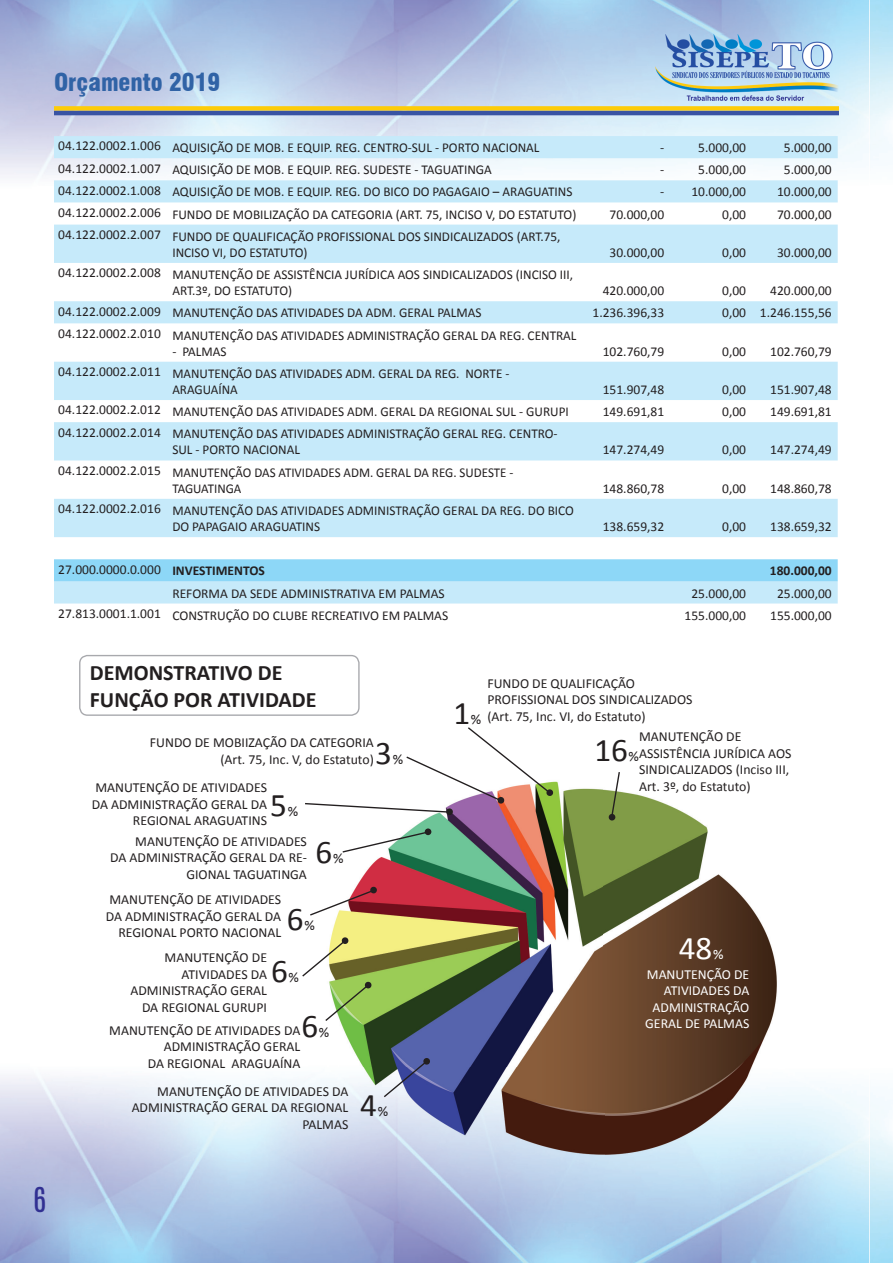
<style>
.page{position:relative;width:893px;height:1263px;background:#fff}
.page>*{position:absolute;margin:0;border:0;box-sizing:border-box;transform-origin:0 0}
.t1{font:33.15px "Calibri";color:#231f20}
.t2{font:33.15px "Calibri";color:#fff}
.t3{font:28.8px "Antonio";color:#313092}
.t4{font:900 condensed 24px "Swiss 721 BT";color:#3063a6}
.t5{font:700 22.05px/26.5px "Calibri";color:#231f20}
.t6{font:14.55px "Calibri";color:#231f20}
.t7{font:14.55px "Calibri";color:#fff}
.t8{font:13.8px/16.5px "Calibri";color:#231f20;text-align:right}
.t9{font:13.8px/16.5px "Calibri";color:#fff;text-align:right}
.t10{font:13.5px/16.2px "Calibri";color:#231f20}
.t11{font:700 13.5px "Calibri";color:#231f20}
.s1{font-weight:700}
</style>
<div class="page">
<img style="left:0;top:0;width:869px;height:1263px">
<img style="left:869px;top:0;width:24px;height:1263px">
<div style="left:54px;top:106px;width:785px;height:5px;background:#fdcc09"></div>
<hr style="left:54px;top:111px;width:785px;height:4px;background:#3853a3">
<img style="left:655px;top:34px;width:184px;height:66px">
<svg style="left:54px;top:136px;width:784px;height:467px;fill:#c6eafa"></svg>
<div style="left:54px;top:559px;width:784px;height:22px;background:#8dd7f7"></div>
<div style="left:79px;top:655px;width:281px;height:61px;border:1px solid #a8a9ad;border-radius:8px"></div>
<img style="left:308px;top:761px;width:493px;height:409px">
<svg style="left:610px;top:770px;width:11px;height:48px"></svg>
<svg style="left:608px;top:813px;width:8px;height:8px"></svg>
<svg style="left:301px;top:937px;width:71px;height:85px"></svg>
<svg style="left:382px;top:1057px;width:48px;height:42px;background:#6d78a2"></svg>
<svg style="left:308px;top:886px;width:69px;height:31px"></svg>
<svg style="left:341px;top:830px;width:88px;height:24px"></svg>
<div style="left:425px;top:828px;width:6px;height:7px;background:#231f20;border-radius:50%"></div>
<div style="left:446px;top:808px;width:7px;height:7px;background:#231f20;border-radius:50%"></div>
<svg style="left:304px;top:726px;width:249px;height:87px"></svg>
<h3 class="t4" style="left:54px;top:68px;width:168px">Orçamento 2019</h3>
<p class="t10" style="left:58px;top:140px;width:483px">04.122.0002.1.006 AQUISIÇÃO DE MOB. E EQUIP. REG. CENTRO-SUL - PORTO NACIONAL</p>
<p class="t10" style="left:660px;top:140px;width:6px">-</p>
<p class="t10" style="left:698px;top:140px;width:49px">5.000,00</p>
<p class="t10" style="left:784px;top:140px;width:49px">5.000,00</p>
<p class="t10" style="left:58px;top:162px;width:435px">04.122.0002.1.007 AQUISIÇÃO DE MOB. E EQUIP. REG. SUDESTE - TAGUATINGA</p>
<p class="t10" style="left:660px;top:162px;width:6px">-</p>
<p class="t10" style="left:698px;top:162px;width:49px">5.000,00</p>
<p class="t10" style="left:784px;top:162px;width:49px">5.000,00</p>
<p class="t10" style="left:58px;top:184px;width:516px">04.122.0002.1.008 AQUISIÇÃO DE MOB. E EQUIP. REG. DO BICO DO PAGAGAIO – ARAGUATINS</p>
<p class="t10" style="left:660px;top:184px;width:87px">- 10.000,00</p>
<p class="t10" style="left:777px;top:184px;width:56px">10.000,00</p>
<p class="t10" style="left:58px;top:206px;width:520px">04.122.0002.2.006 FUNDO DE MOBILIZAÇÃO DA CATEGORIA (ART. 75, INCISO V, DO ESTATUTO)</p>
<p class="t10" style="left:610px;top:206px;width:56px">70.000,00</p>
<p class="t10" style="left:722px;top:206px;width:25px">0,00</p>
<p class="t10" style="left:777px;top:206px;width:56px">70.000,00</p>
<p class="t10" style="left:172px;top:228px;width:390px;text-indent:-114px">04.122.0002.2.007 FUNDO DE QUALIFICAÇÃO PROFISSIONAL DOS SINDICALIZADOS (ART.75,<br>INCISO VI, DO ESTATUTO)</p>
<p class="t10" style="left:610px;top:244px;width:56px">30.000,00</p>
<p class="t10" style="left:722px;top:244px;width:25px">0,00</p>
<p class="t10" style="left:777px;top:244px;width:56px">30.000,00</p>
<p class="t10" style="left:172px;top:266px;width:402px;text-indent:-114px">04.122.0002.2.008 MANUTENÇÃO DE ASSISTÊNCIA JURÍDICA AOS SINDICALIZADOS (INCISO III,<br>ART.3º, DO ESTATUTO)</p>
<p class="t10" style="left:603px;top:283px;width:63px">420.000,00</p>
<p class="t10" style="left:722px;top:283px;width:25px">0,00</p>
<p class="t10" style="left:770px;top:283px;width:63px">420.000,00</p>
<p class="t10" style="left:58px;top:305px;width:425px">04.122.0002.2.009 MANUTENÇÃO DAS ATIVIDADES DA ADM. GERAL PALMAS</p>
<p class="t10" style="left:592px;top:305px;width:73px">1.236.396,33</p>
<p class="t10" style="left:722px;top:305px;width:111px">0,00 1.246.155,56</p>
<p class="t10" style="left:58px;top:327px;width:520px">04.122.0002.2.010 MANUTENÇÃO DAS ATIVIDADES ADMINISTRAÇÃO GERAL DA REG. CENTRAL</p>
<p class="t10" style="left:172px;top:343px;width:56px">- PALMAS</p>
<p class="t10" style="left:603px;top:343px;width:63px">102.760,79</p>
<p class="t10" style="left:722px;top:343px;width:25px">0,00</p>
<p class="t10" style="left:770px;top:343px;width:63px">102.760,79</p>
<p class="t10" style="left:172px;top:365px;width:338px;text-indent:-114px">04.122.0002.2.011 MANUTENÇÃO DAS ATIVIDADES ADM. GERAL DA REG. NORTE -<br>ARAGUAÍNA</p>
<p class="t10" style="left:603px;top:381px;width:63px">151.907,48</p>
<p class="t10" style="left:722px;top:381px;width:25px">0,00</p>
<p class="t10" style="left:770px;top:381px;width:63px">151.907,48</p>
<p class="t10" style="left:58px;top:404px;width:512px">04.122.0002.2.012 MANUTENÇÃO DAS ATIVIDADES ADM. GERAL DA REGIONAL SUL - GURUPI</p>
<p class="t10" style="left:603px;top:404px;width:63px">149.691,81</p>
<p class="t10" style="left:722px;top:404px;width:25px">0,00</p>
<p class="t10" style="left:770px;top:404px;width:63px">149.691,81</p>
<p class="t10" style="left:172px;top:426px;width:387px;text-indent:-114px">04.122.0002.2.014 MANUTENÇÃO DAS ATIVIDADES ADMINISTRAÇÃO GERAL REG. CENTRO-<br>SUL - PORTO NACIONAL</p>
<p class="t10" style="left:603px;top:442px;width:63px">147.274,49</p>
<p class="t10" style="left:722px;top:442px;width:25px">0,00</p>
<p class="t10" style="left:770px;top:442px;width:63px">147.274,49</p>
<p class="t10" style="left:172px;top:464px;width:343px;text-indent:-114px">04.122.0002.2.015 MANUTENÇÃO DAS ATIVIDADES ADM. GERAL DA REG. SUDESTE -<br>TAGUATINGA</p>
<p class="t10" style="left:172px;top:502px;width:403px;text-indent:-114px">04.122.0002.2.016 MANUTENÇÃO DAS ATIVIDADES ADMINISTRAÇÃO GERAL DA REG. DO BICO<br>DO PAPAGAIO ARAGUATINS</p>
<p class="t10" style="left:603px;top:480px;width:63px">148.860,78</p>
<p class="t10" style="left:722px;top:480px;width:25px">0,00</p>
<p class="t10" style="left:770px;top:480px;width:63px">148.860,78</p>
<p class="t10" style="left:603px;top:519px;width:63px">138.659,32</p>
<p class="t10" style="left:722px;top:519px;width:25px">0,00</p>
<p class="t10" style="left:770px;top:519px;width:63px">138.659,32</p>
<p class="t10" style="left:58px;top:561px;width:208px">27.000.0000.0.000 <span class="s1">INVESTIMENTOS</span></p>
<p class="t11" style="left:770px;top:561px;width:63px">180.000,00</p>
<p class="t10" style="left:172px;top:585px;width:274px">REFORMA DA SEDE ADMINISTRATIVA EM PALMAS</p>
<p class="t10" style="left:691px;top:585px;width:56px">25.000,00</p>
<p class="t10" style="left:777px;top:585px;width:56px">25.000,00</p>
<p class="t10" style="left:58px;top:607px;width:392px">27.813.0001.1.001 CONSTRUÇÃO DO CLUBE RECREATIVO EM PALMAS</p>
<p class="t10" style="left:685px;top:607px;width:63px">155.000,00</p>
<p class="t10" style="left:770px;top:607px;width:63px">155.000,00</p>
<h3 class="t5" style="left:90px;top:659px;width:228px">DEMONSTRATIVO DE<br>FUNÇÃO POR ATIVIDADE</h3>
<p class="t8" style="left:150px;top:734px;width:225px">FUNDO DE MOBIIZAÇÃO DA CATEGORIA (Art. 75, Inc. V, do Estatuto)</p>
<h1 class="t1" style="left:375px;top:732px;width:18px">3</h1>
<p class="t6" style="left:393px;top:750px;width:12px">%</p>
<p class="t8" style="left:92px;top:779px;width:177px">MANUTENÇÃO DE ATIVIDADES<br>DA ADMINISTRAÇÃO GERAL DA<br>REGIONAL ARAGUATINS</p>
<h1 class="t1" style="left:270px;top:784px;width:18px">5</h1>
<p class="t6" style="left:288px;top:802px;width:12px">%</p>
<p class="t8" style="left:110px;top:833px;width:198px">MANUTENÇÃO DE ATIVIDADES<br>DA ADMINISTRAÇÃO GERAL DA RE-<br>GIONAL TAGUATINGA</p>
<h1 class="t1" style="left:316px;top:831px;width:18px">6</h1>
<p class="t6" style="left:333px;top:849px;width:12px">%</p>
<p class="t8" style="left:106px;top:891px;width:177px">MANUTENÇÃO DE ATIVIDADES<br>DA ADMINISTRAÇÃO GERAL DA<br>REGIONAL PORTO NACIONAL</p>
<h1 class="t1" style="left:287px;top:898px;width:18px">6</h1>
<p class="t6" style="left:304px;top:916px;width:12px">%</p>
<p class="t8" style="left:130px;top:949px;width:138px">MANUTENÇÃO DE<br>ATIVIDADES DA<br>ADMINISTRAÇÃO GERAL<br>DA REGIONAL GURUPI</p>
<h1 class="t1" style="left:271px;top:950px;width:18px">6</h1>
<p class="t6" style="left:288px;top:968px;width:12px">%</p>
<h1 class="t1" style="left:301px;top:1005px;width:18px">6</h1>
<p class="t8" style="left:109px;top:1022px;width:193px">MANUTENÇÃO DE ATIVIDADES DA<br>ADMINISTRAÇÃO GERAL<br>DA REGIONAL ARAGUAÍNA</p>
<p class="t6" style="left:319px;top:1022px;width:12px">%</p>
<p class="t8" style="left:132px;top:1083px;width:218px">MANUTENÇÃO DE ATIVIDADES DA<br>ADMINISTRAÇÃO GERAL DA REGIONAL<br>PALMAS</p>
<h1 class="t1" style="left:360px;top:1084px;width:18px">4</h1>
<p class="t6" style="left:378px;top:1102px;width:12px">%</p>
<p class="t8" style="left:487px;top:675px;width:207px;text-align:left">FUNDO DE QUALIFICAÇÃO<br>PROFISSIONAL DOS SINDICALIZADOS (Art. 75, Inc. VI, do Estatuto)</p>
<p class="t8" style="left:639px;top:728px;width:154px;text-align:left">MANUTENÇÃO DE<br>ASSISTÊNCIA JURÍDICA AOS<br>SINDICALIZADOS (Inciso III,<br>Art. 3º, do Estatuto)</p>
<h1 class="t1" style="left:453px;top:692px;width:18px">1</h1>
<p class="t6" style="left:471px;top:710px;width:12px">%</p>
<h1 class="t1" style="left:594px;top:729px;width:35px">16</h1>
<p class="t6" style="left:629px;top:747px;width:12px">%</p>
<h1 class="t2" style="left:679px;top:927px;width:35px">48</h1>
<p class="t7" style="left:713px;top:945px;width:12px">%</p>
<p class="t9" style="left:645px;top:966px;width:106px">MANUTENÇÃO DE<br>ATIVIDADES DA<br>ADMINISTRAÇÃO<br>GERAL DE PALMAS</p>
<h2 class="t3" style="left:34px;top:1178px;width:14px">6</h2>
</div>
